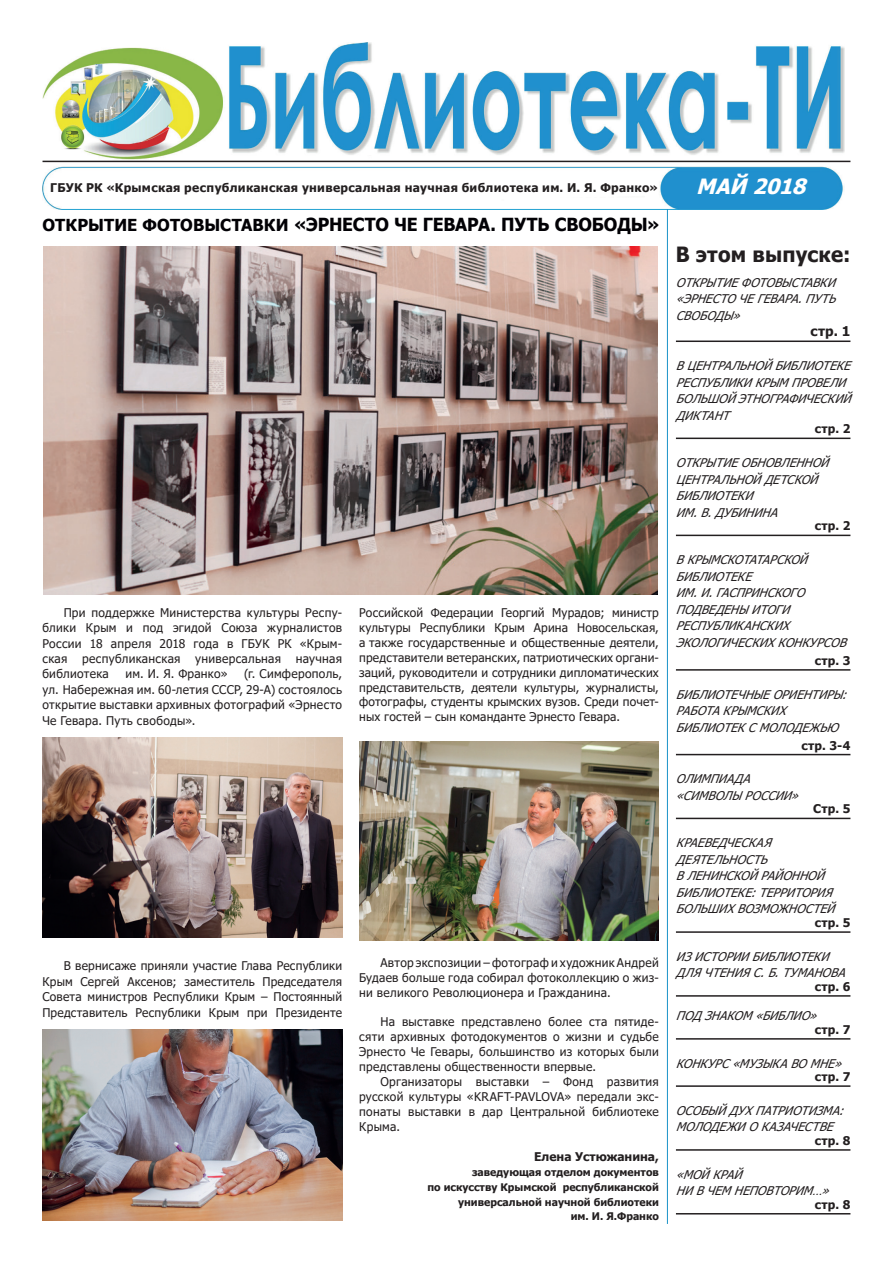
<style>
.page{position:relative;width:893px;height:1263px;background:#fff}
.page>*{position:absolute;margin:0;border:0;box-sizing:border-box;transform-origin:0 0}
.t1{font:700 21px "Tahoma";letter-spacing:.01em;color:#231f20}
.t2{font:italic 700 21px "Tahoma";color:#fff}
.t3{font:700 18px "Tahoma";letter-spacing:-.005em;color:#020105}
.t4{font:700 13.5px "Tahoma";color:#231f20}
.t5{font:12px/15px "Tahoma";letter-spacing:.02em;color:#231f20;text-align:justify}
.t6{font:italic 12px/16.6px "Tahoma";color:#231f20}
.t7{font:700 12px "Tahoma";letter-spacing:.025em;color:#231f20}
.t8{font:700 12px "Tahoma";color:#231f20}
.t9{font:700 10.5px/15px "Tahoma";color:#231f20;text-align:right}
.s1{font-size:16.5px}
</style>
<div class="page">
<img style="left:43px;top:43px;width:801px;height:166px">
<hr style="left:667px;top:209px;width:1px;height:1015px;background:#1a93c8">
<hr style="left:43px;top:161px;width:807px;height:1px;background:#231f20">
<svg style="left:44px;top:174px;width:613px;height:30px"></svg>
<hr style="left:676px;top:340px;width:174px;height:2px;background:#231f20">
<hr style="left:676px;top:438px;width:174px;height:1px;background:#231f20">
<hr style="left:676px;top:535px;width:174px;height:1px;background:#231f20">
<hr style="left:676px;top:669px;width:174px;height:2px;background:#231f20">
<hr style="left:676px;top:754px;width:174px;height:1px;background:#231f20">
<hr style="left:676px;top:818px;width:174px;height:1px;background:#231f20">
<hr style="left:676px;top:931px;width:174px;height:2px;background:#231f20">
<hr style="left:676px;top:995px;width:174px;height:2px;background:#231f20">
<hr style="left:676px;top:1038px;width:174px;height:2px;background:#231f20">
<hr style="left:676px;top:1085px;width:174px;height:2px;background:#231f20">
<hr style="left:676px;top:1149px;width:174px;height:2px;background:#231f20">
<hr style="left:676px;top:1213px;width:174px;height:1px;background:#231f20">
<img style="left:42px;top:1030px;width:300px;height:190px">
<img style="left:360px;top:741px;width:299px;height:200px">
<img style="left:42px;top:738px;width:300px;height:199px">
<img style="left:44px;top:246px;width:613px;height:349px">
<p class="t7" style="left:50px;top:180px;width:609px">ГБУК РК «Крымская республиканская универсальная научная библиотека им. И. Я. Франко»</p>
<h2 class="t3" style="left:42px;top:212px;width:619px"><span class="s1">ОТКРЫТИЕ ФОТОВЫСТАВКИ</span> «ЭРНЕСТО ЧЕ ГЕВАРА. ПУТЬ СВОБОДЫ»</h2>
<p class="t5" style="left:42px;top:605px;width:301px;line-height:15.5px;text-indent:21px">При поддержке Министерства культуры Респу&shy;блики Крым и под эгидой Союза журналистов России 18 апреля 2018 года в ГБУК РК «Крым&shy;ская республиканская универсальная научная библиотека</p>
<p class="t5" style="left:42px;top:667px;width:301px;line-height:15.5px;text-indent:202px">(г. Симферополь, ул. Набережная им. 60-летия СССР, 29-А) состоялось открытие выставки архивных фотографий «Эрнесто Че Гевара. Путь свободы».</p>
<p class="t5" style="left:125px;top:667px;width:104px">им. И. Я. Франко»</p>
<p class="t5" style="left:359px;top:606px;width:301px">Российской Федерации Георгий Мурадов; министр культуры Республики Крым Арина Новосельская, а также государственные и общественные деятели, представители ветеранских, патриотических органи&shy;заций, руководители и сотрудники дипломатических представительств, деятели культуры, журналисты, фотографы, студенты крымских вузов. Среди почет&shy;ных гостей – сын команданте Эрнесто Гевара.</p>
<p class="t5" style="left:42px;top:959px;width:301px;line-height:15.5px;text-indent:21px">В вернисаже приняли участие Глава Республики Крым Сергей Аксенов; заместитель Председателя Совета министров Республики Крым – Постоянный Представитель Республики Крым при Президенте</p>
<p class="t5" style="left:359px;top:955px;width:301px;text-indent:21px">Автор экспозиции – фотограф и художник Андрей Будаев больше года собирал фотоколлекцию о жиз&shy;ни великого Революционера и Гражданина.</p>
<p class="t5" style="left:359px;top:1015px;width:301px;text-indent:21px">На выставке представлено более ста пятиде&shy;сяти архивных фотодокументов о жизни и судьбе Эрнесто Че Гевары, большинство из которых были представлены общественности впервые.</p>
<p class="t5" style="left:359px;top:1075px;width:301px;text-indent:21px">Организаторы выставки – Фонд развития русской культуры «KRAFT-PAVLOVA» передали экс&shy;понаты выставки в дар Центральной библиотеке Крыма.</p>
<p class="t8" style="left:534px;top:1148px;width:126px">Елена Устюжанина,</p>
<p class="t9" style="left:427px;top:1165px;width:233px">заведующая отделом документов<br>по искусству Крымской республиканской универсальной научной библиотеки<br>им. И. Я.Франко</p>
<h1 class="t2" style="left:696px;top:172px;width:119px">МАЙ 2018</h1>
<h1 class="t1" style="left:676px;top:239px;width:176px">В этом выпуске:</h1>
<p class="t6" style="left:676px;top:275px;width:167px;text-align:justify">ОТКРЫТИЕФОТОВЫСТАВКИ «ЭРНЕСТОЧЕГЕВАРА.ПУТЬ СВОБОДЫ»</p>
<p class="t4" style="left:810px;top:322px;width:41px">стр. 1</p>
<p class="t6" style="left:676px;top:358px;width:182px">ВЦЕНТРАЛЬНОЙБИБЛИОТЕКЕ<br>РЕСПУБЛИКИКРЫМПРОВЕЛИ<br>БОЛЬШОЙЭТНОГРАФИЧЕСКИЙ<br>ДИКТАНТ</p>
<p class="t7" style="left:815px;top:420px;width:37px">стр. 2</p>
<p class="t6" style="left:676px;top:455px;width:160px">ОТКРЫТИЕОБНОВЛЕННОЙ<br>ЦЕНТРАЛЬНОЙДЕТСКОЙ<br>БИБЛИОТЕКИ<br>ИМ.В.ДУБИНИНА</p>
<p class="t7" style="left:815px;top:518px;width:37px">стр. 2</p>
<p class="t6" style="left:676px;top:552px;width:178px">ВКРЫМСКОТАТАРСКОЙ<br>БИБЛИОТЕКЕ<br>ИМ.И.ГАСПРИНСКОГО<br>ПОДВЕДЕНЫИТОГИ<br>РЕСПУБЛИКАНСКИХ<br>ЭКОЛОГИЧЕСКИХКОНКУРСОВ</p>
<p class="t7" style="left:815px;top:652px;width:37px">стр. 3</p>
<p class="t6" style="left:676px;top:686px;width:178px">БИБЛИОТЕЧНЫЕОРИЕНТИРЫ:<br>РАБОТАКРЫМСКИХ<br>БИБЛИОТЕКСМОЛОДЕЖЬЮ</p>
<p class="t7" style="left:801px;top:737px;width:51px">стр. 3-4</p>
<p class="t6" style="left:676px;top:771px;width:130px">ОЛИМПИАДА «СИМВОЛЫРОССИИ»</p>
<p class="t7" style="left:813px;top:801px;width:39px">Стр. 5</p>
<p class="t6" style="left:676px;top:835px;width:166px">КРАЕВЕДЧЕСКАЯ<br>ДЕЯТЕЛЬНОСТЬ<br>В ЛЕНИНСКОЙРАЙОННОЙ<br>БИБЛИОТЕКЕ:ТЕРРИТОРИЯ<br>БОЛЬШИХВОЗМОЖНОСТЕЙ</p>
<p class="t7" style="left:815px;top:914px;width:37px">стр. 5</p>
<p class="t6" style="left:676px;top:949px;width:176px">ИЗИСТОРИИБИБЛИОТЕКИ<br>ДЛЯЧТЕНИЯС.Б.ТУМАНОВА</p>
<p class="t7" style="left:815px;top:978px;width:37px">стр. 6</p>
<p class="t6" style="left:676px;top:1008px;width:148px">ПОДЗНАКОМ«БИБЛИО»</p>
<p class="t7" style="left:815px;top:1021px;width:37px">стр. 7</p>
<p class="t6" style="left:676px;top:1055px;width:173px">КОНКУРС«МУЗЫКАВОМНЕ»</p>
<p class="t7" style="left:815px;top:1068px;width:37px">стр. 7</p>
<p class="t6" style="left:676px;top:1103px;width:175px">ОСОБЫЙДУХПАТРИОТИЗМА:<br>МОЛОДЕЖИОКАЗАЧЕСТВЕ</p>
<p class="t7" style="left:815px;top:1132px;width:37px">стр. 8</p>
<p class="t6" style="left:676px;top:1166px;width:160px">«МОЙКРАЙ<br>НИВЧЕМНЕПОВТОРИМ…»</p>
<p class="t7" style="left:815px;top:1196px;width:37px">стр. 8</p>
</div>
